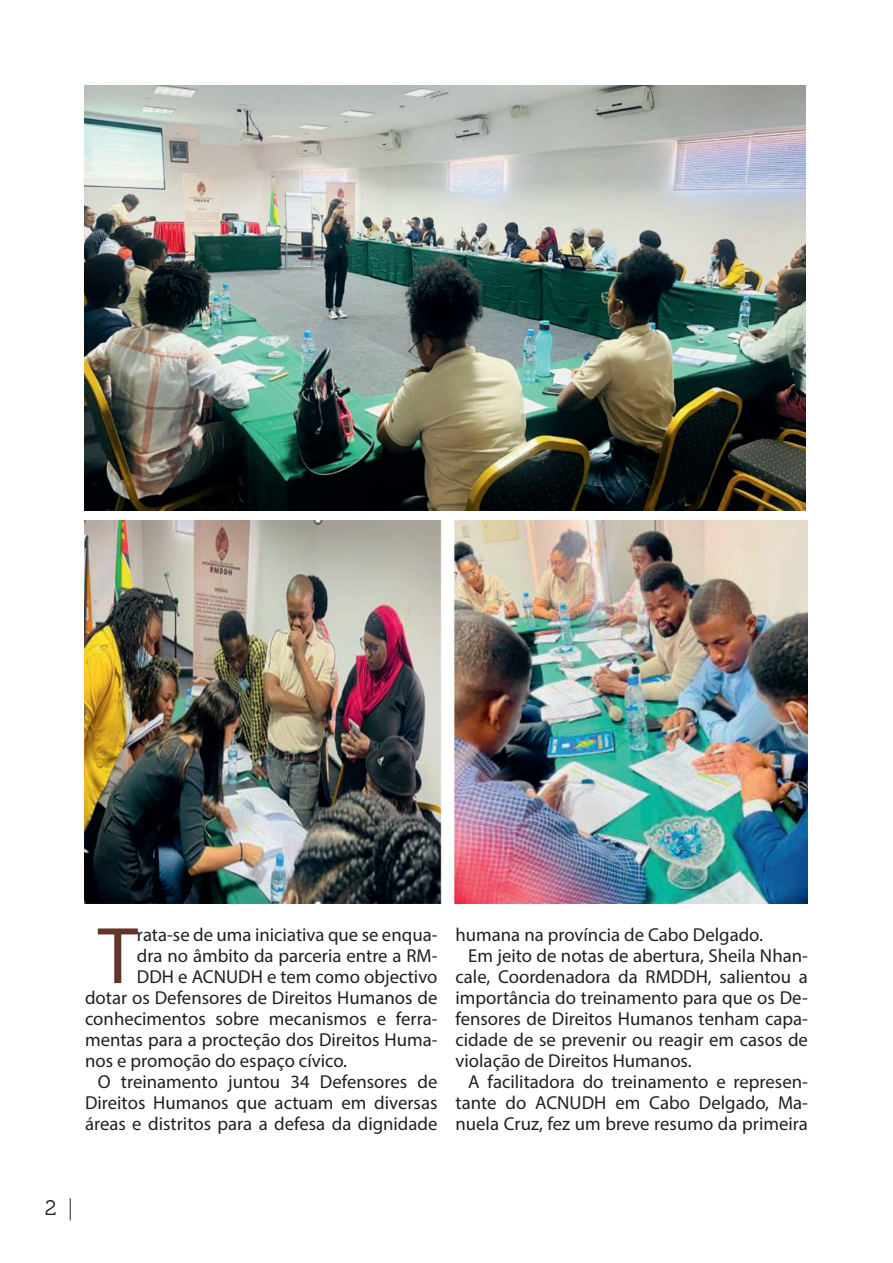
<style>
.page{position:relative;width:893px;height:1263px;background:#fff}
.page>*{position:absolute;margin:0;border:0;box-sizing:border-box;transform-origin:0 0}
.t1{font:81px "Myriad Pro";color:#64352a}
.t2{font:21px "Museo 300";color:#231f20}
.t3{font:18.75px "Myriad Pro";color:#231f20}
</style>
<div class="page">
<svg style="left:70px;top:1198px;width:1px;height:22px"></svg>
<img style="left:85px;top:85px;width:720px;height:426px">
<img style="left:85px;top:521px;width:723px;height:383px">
<p class="t2" style="left:45px;top:1196px;width:13px">2</p>
<h1 class="t1" style="left:98px;top:906px;width:41px">T</h1>
<p class="t3" style="left:137px;top:923px;width:302px">rata-se de uma iniciativa que se enqua-</p>
<p class="t3" style="left:137px;top:944px;width:302px">dra no âmbito da parceria entre a RM-</p>
<p class="t3" style="left:137px;top:965px;width:302px">DDH e ACNUDH e tem como objectivo</p>
<p class="t3" style="left:85px;top:986px;width:354px">dotar os Defensores de Direitos Humanos de</p>
<p class="t3" style="left:85px;top:1007px;width:354px">conhecimentos sobre mecanismos e ferra-</p>
<p class="t3" style="left:85px;top:1028px;width:354px">mentas para a procteção dos Direitos Huma-</p>
<p class="t3" style="left:85px;top:1049px;width:264px">nos e promoção do espaço cívico.</p>
<p class="t3" style="left:98px;top:1070px;width:341px">O treinamento juntou 34 Defensores de</p>
<p class="t3" style="left:85px;top:1091px;width:354px">Direitos Humanos que actuam em diversas</p>
<p class="t3" style="left:85px;top:1112px;width:354px">áreas e distritos para a defesa da dignidade</p>
<p class="t3" style="left:455px;top:923px;width:309px">humana na província de Cabo Delgado.</p>
<p class="t3" style="left:468px;top:944px;width:341px">Em jeito de notas de abertura, Sheila Nhan-</p>
<p class="t3" style="left:455px;top:965px;width:354px">cale, Coordenadora da RMDDH, salientou a</p>
<p class="t3" style="left:455px;top:986px;width:354px">importância do treinamento para que os De-</p>
<p class="t3" style="left:455px;top:1007px;width:354px">fensores de Direitos Humanos tenham capa-</p>
<p class="t3" style="left:455px;top:1028px;width:354px">cidade de se prevenir ou reagir em casos de</p>
<p class="t3" style="left:455px;top:1049px;width:238px">violação de Direitos Humanos.</p>
<p class="t3" style="left:468px;top:1070px;width:341px">A facilitadora do treinamento e represen-</p>
<p class="t3" style="left:455px;top:1091px;width:354px">tante do ACNUDH em Cabo Delgado, Ma-</p>
<p class="t3" style="left:455px;top:1112px;width:354px">nuela Cruz, fez um breve resumo da primeira</p>
</div>
